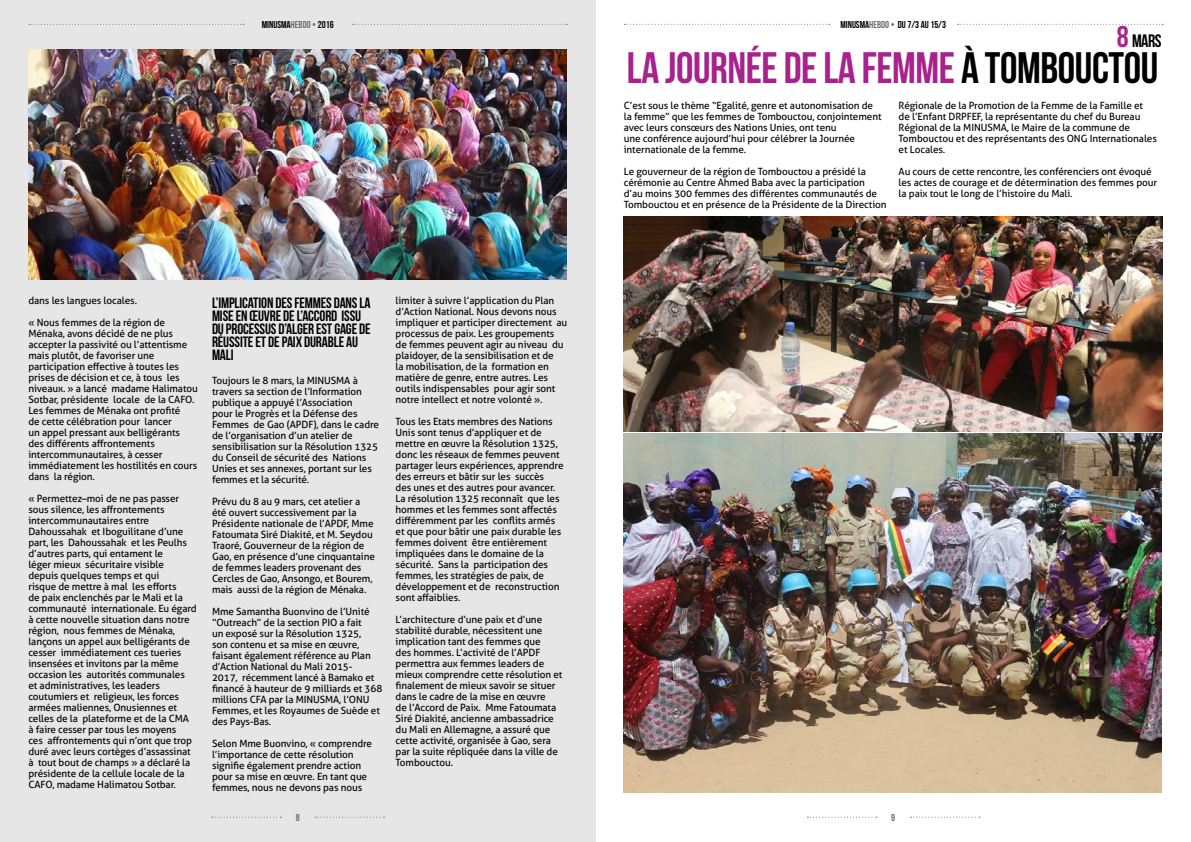
<style>
.page{position:relative;width:1191px;height:842px;background:#fff}
.page>*{position:absolute;margin:0;border:0;box-sizing:border-box;transform-origin:0 0}
.t1{font:44px "Bebas Neue";letter-spacing:-.01em;color:#a8228e}
.t2{font:18px "Bebas Neue";color:#000}
.t3{font:15px/13px "Bebas Neue";letter-spacing:-.01em;color:#000}
.t4{font:10px/11px "Aller";letter-spacing:-.01em;color:#000}
.t5{font:10px "Bebas Neue";color:#000}
.t6{font:10px "Bebas Neue";color:#6d6e71}
.s1{color:#6d6e71}
.s2{font-size:30px;color:#a8228e}
.s3{color:#000}
</style>
<div class="page">
<div style="left:0;top:0;width:595px;height:842px;background:#e6e6e6"></div>
<img style="left:28px;top:50px;width:538px;height:229px">
<svg style="left:29px;top:24px;width:215px;height:1px"></svg>
<svg style="left:353px;top:24px;width:214px;height:1px"></svg>
<svg style="left:624px;top:24px;width:205px;height:1px"></svg>
<svg style="left:957px;top:24px;width:206px;height:1px"></svg>
<svg style="left:315px;top:817px;width:69px;height:1px"></svg>
<svg style="left:212px;top:817px;width:69px;height:1px"></svg>
<svg style="left:910px;top:817px;width:70px;height:1px"></svg>
<svg style="left:807px;top:817px;width:70px;height:1px"></svg>
<img style="left:624px;top:434px;width:537px;height:358px">
<img style="left:624px;top:216px;width:538px;height:215px">
<p class="t5" style="left:262px;top:19px;width:73px">MINUSMA<span class="s1">HEBDO •</span> 2016</p>
<p class="t5" style="left:840px;top:19px;width:107px">MINUSMA<span class="s1">HEBDO •</span> DU 7/3 AU 15/3</p>
<h2 class="t2" style="left:1117px;top:31px;width:46px"><span class="s2">8</span> MARS</h2>
<h1 class="t1" style="left:627px;top:43px;width:533px">LA JOURNÉE DE LA FEMME <span class="s3">À TOMBOUCTOU</span></h1>
<p class="t4" style="left:624px;top:100px;width:259px">C’est sous le thème “Egalité, genre et autonomisation de la femme” que les femmes de Tombouctou, conjointement avec leurs consœurs des Nations Unies, ont tenu<br>une conférence aujourd’hui pour célébrer la Journée internationale de la femme.</p>
<p class="t4" style="left:624px;top:166px;width:264px">Le gouverneur de la région de Tombouctou a présidé la cérémonie au Centre Ahmed Baba avec la participation<br>d’au moins 300 femmes des différentes communautés de Tombouctou et en présence de la Présidente de la Direction</p>
<p class="t4" style="left:898px;top:100px;width:260px">Régionale de la Promotion de la Femme de la Famille et de l’Enfant DRPFEF, la représentante du chef du Bureau Régional de la MINUSMA, le Maire de la commune de Tombouctou et des représentants des ONG Internationales et Locales.</p>
<p class="t4" style="left:898px;top:166px;width:260px">Au cours de cette rencontre, les conférenciers ont évoqué les actes de courage et de détermination des femmes pour la paix tout le long de l’histoire du Mali.</p>
<p class="t4" style="left:28px;top:295px;width:110px">dans les langues locales.</p>
<p class="t4" style="left:28px;top:317px;width:171px">« Nous femmes de la région de<br>Ménaka, avons décidé de ne plus accepter la passivité ou l’attentisme mais plutôt, de favoriser une participation effective à toutes les prises de décision et ce, à tous les niveaux. » a lancé madame Halimatou<br>Sotbar, présidente locale de la CAFO.<br>Les femmes de Ménaka ont profité<br>de cette célébration pour lancer<br>un appel pressant aux belligérants des différents affrontements intercommunautaires, à cesser immédiatement les hostilités en cours dans la région.</p>
<p class="t4" style="left:28px;top:493px;width:170px">« Permettez–moi de ne pas passer sous silence, les affrontements intercommunautaires entre Dahoussahak et Iboguilitane d’une part, les Dahoussahak et les Peulhs d’autres parts, qui entament le<br>léger mieux sécuritaire visible<br>depuis quelques temps et qui<br>risque de mettre à mal les efforts<br>de paix enclenchés par le Mali et la communauté internationale. Eu égard à cette nouvelle situation dans notre région, nous femmes de Ménaka, lançons un appel aux belligérants de cesser immédiatement ces tueries insensées et invitons par la même occasion les autorités communales<br>et administratives, les leaders coutumiers et religieux, les forces armées maliennes, Onusiennes et celles de la plateforme et de la CMA<br>à faire cesser par tous les moyens<br>ces affrontements qui n’ont que trop duré avec leurs cortèges d’assassinat à tout bout de champs » a déclaré la présidente de la cellule locale de la CAFO, madame Halimatou Sotbar.</p>
<h3 class="t3" style="left:212px;top:296px;width:160px">L’IMPLICATION DES FEMMES DANS LA<br>MISE EN ŒUVRE DE L’ACCORD ISSU<br>DU PROCESSUS D’ALGER EST GAGE DE<br>RÉUSSITE ET DE PAIX DURABLE AU<br>MALI</h3>
<p class="t4" style="left:212px;top:375px;width:169px">Toujours le 8 mars, la MINUSMA à travers sa section de l’Information publique a appuyé l’Association<br>pour le Progrès et la Défense des Femmes de Gao (APDF), dans le cadre de l’organisation d’un atelier de sensibilisation sur la Résolution 1325 du Conseil de sécurité des Nations Unies et ses annexes, portant sur les femmes et la sécurité.</p>
<p class="t4" style="left:212px;top:496px;width:164px">Prévu du 8 au 9 mars, cet atelier a été ouvert successivement par la Présidente nationale de l’APDF, Mme Fatoumata Siré Diakité, et M. Seydou Traoré, Gouverneur de la région de Gao, en présence d’une cinquantaine de femmes leaders provenant des Cercles de Gao, Ansongo, et Bourem, mais aussi de la région de Ménaka.</p>
<p class="t4" style="left:212px;top:606px;width:172px">Mme Samantha Buonvino de l’Unité “Outreach” de la section PIO a fait<br>un exposé sur la Résolution 1325,<br>son contenu et sa mise en œuvre, faisant également référence au Plan d’Action National du Mali 2015-<br>2017, récemment lancé à Bamako et financé à hauteur de 9 milliards et 368 millions CFA par la MINUSMA, l’ONU<br>Femmes, et les Royaumes de Suède et des Pays-Bas.</p>
<p class="t4" style="left:212px;top:738px;width:162px">Selon Mme Buonvino, « comprendre l’importance de cette résolution signifie également prendre action pour sa mise en œuvre. En tant que femmes, nous ne devons pas nous</p>
<p class="t4" style="left:395px;top:295px;width:173px">limiter à suivre l’application du Plan d’Action National. Nous devons nous impliquer et participer directement au processus de paix. Les groupements de femmes peuvent agir au niveau du plaidoyer, de la sensibilisation et de<br>la mobilisation, de la formation en matière de genre, entre autres. Les outils indispensables pour agir sont notre intellect et notre volonté ».</p>
<p class="t4" style="left:395px;top:416px;width:169px">Tous les Etats membres des Nations Unis sont tenus d’appliquer et de mettre en œuvre la Résolution 1325, donc les réseaux de femmes peuvent partager leurs expériences, apprendre des erreurs et bâtir sur les succès<br>des unes et des autres pour avancer.<br>La résolution 1325 reconnaît que les hommes et les femmes sont affectés différemment par les conflits armés et que pour bâtir une paix durable les femmes doivent être entièrement impliquées dans le domaine de la sécurité. Sans la participation des femmes, les stratégies de paix, de développement et de reconstruction sont affaiblies.</p>
<p class="t4" style="left:395px;top:614px;width:168px">L’architecture d’une paix et d’une stabilité durable, nécessitent une implication tant des femmes que<br>des hommes. L’activité de l’APDF permettra aux femmes leaders de mieux comprendre cette résolution et finalement de mieux savoir se situer dans le cadre de la mise en œuvre<br>de l’Accord de Paix. Mme Fatoumata Siré Diakité, ancienne ambassadrice du Mali en Allemagne, a assuré que cette activité, organisée à Gao, sera par la suite répliquée dans la ville de Tombouctou.</p>
<p class="t6" style="left:296px;top:812px;width:5px">8</p>
<p class="t6" style="left:891px;top:812px;width:5px">9</p>
</div>
